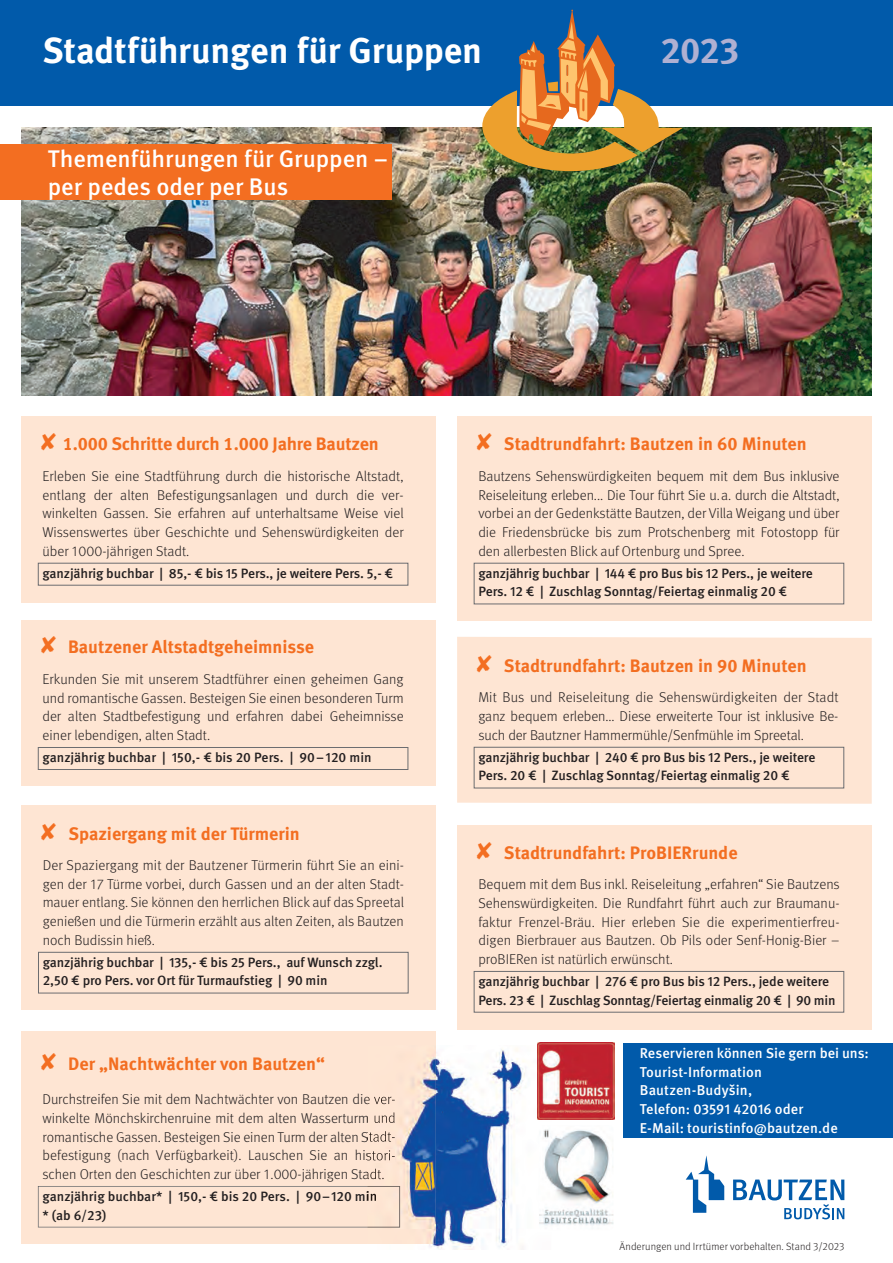
<style>
.page{position:relative;width:893px;height:1263px;background:#fff}
.page>*{position:absolute;margin:0;border:0;box-sizing:border-box;transform-origin:0 0}
.t1{font:700 36px "Meta Pro";letter-spacing:-.01em;color:#fff}
.t2{font:700 36px "Meta Pro";color:#afb0d2}
.t3{font:500 24px/28.5px "Meta Pro";letter-spacing:-.005em;color:#fff}
.t4{font:700 18px "Meta Pro";color:#f36e21}
.t5{font:300 14.25px/18.8px "Meta Pro";color:#231f20;text-align:justify}
.t6{font:500 14.25px/18.8px "Meta Pro";letter-spacing:.005em;color:#fff}
.t7{font:500 13.5px/18.8px "Meta Pro";letter-spacing:-.01em;color:#231f20}
.t8{font:300 10.5px "Meta Pro";letter-spacing:.005em;color:#231f20}
</style>
<div class="page">
<img style="left:21px;top:128px;width:851px;height:267px">
<div style="left:0;top:145px;width:392px;height:55px;background:#f36e21"></div>
<div style="left:0;top:0;width:893px;height:106px;background:#015aaa"></div>
<div style="left:21px;top:417px;width:415px;height:186px;background:#fee5d3"></div>
<div style="left:38px;top:563px;width:370px;height:22px;border:1px solid #6c6d70"></div>
<div style="left:21px;top:620px;width:415px;height:166px;background:#fee5d3"></div>
<div style="left:38px;top:747px;width:370px;height:23px;border:1px solid #6c6d70"></div>
<div style="left:21px;top:1031px;width:415px;height:213px;background:#fee5d3"></div>
<svg style="left:38px;top:1186px;width:329px;height:41px"></svg>
<div style="left:457px;top:417px;width:415px;height:204px;background:#fee5d3"></div>
<div style="left:474px;top:563px;width:370px;height:41px;border:1px solid #6c6d70"></div>
<div style="left:21px;top:806px;width:415px;height:204px;background:#fee5d3"></div>
<div style="left:38px;top:952px;width:371px;height:41px;border:1px solid #6c6d70"></div>
<div style="left:457px;top:637px;width:415px;height:167px;background:#fee5d3"></div>
<div style="left:474px;top:747px;width:370px;height:41px;border:1px solid #6c6d70"></div>
<div style="left:457px;top:825px;width:415px;height:204px;background:#fee5d3"></div>
<div style="left:474px;top:971px;width:370px;height:41px;border:1px solid #6c6d70"></div>
<svg style="left:482px;top:9px;width:201px;height:162px"></svg>
<svg style="left:686px;top:1155px;width:38px;height:58px"></svg>
<svg style="left:733px;top:1179px;width:111px;height:40px"></svg>
<img style="left:429px;top:1045px;width:127px;height:205px">
<img style="left:367px;top:1045px;width:69px;height:199px">
<img style="left:367px;top:1186px;width:33px;height:41px">
<img style="left:367px;top:1093px;width:28px;height:11px">
<img style="left:367px;top:1112px;width:28px;height:11px">
<img style="left:367px;top:1131px;width:28px;height:13px">
<img style="left:367px;top:1149px;width:28px;height:14px">
<img style="left:367px;top:1168px;width:17px;height:14px">
<img style="left:367px;top:1190px;width:9px;height:14px">
<img style="left:538px;top:1043px;width:76px;height:76px">
<img style="left:539px;top:1125px;width:74px;height:105px">
<div style="left:623px;top:1043px;width:270px;height:94px;background:#015aaa"></div>
<h1 class="t1" style="left:43px;top:23px;width:441px">Stadtführungen für Gruppen</h1>
<h1 class="t2" style="left:660px;top:23px;width:80px">2023</h1>
<h2 class="t3" style="left:48px;top:143px;width:342px">Themenführungen für Gruppen – per pedes oder per Bus</h2>
<p class="t4" style="left:40px;top:430px;width:340px">✘ 1.000 Schritte durch 1.000 Jahre Bautzen</p>
<p class="t5" style="left:43px;top:466px;width:363px">Erleben Sie eine Stadtführung durch die historische Altstadt, entlang der alten Befestigungsanlagen und durch die ver&shy;winkelten Gassen. Sie erfahren auf unterhaltsame Weise viel Wissenswertes über Geschichte und Sehenswürdigkeiten der über 1000-jährigen Stadt.</p>
<p class="t7" style="left:43px;top:563px;width:352px">ganzjährig buchbar | 85,- € bis 15 Pers., je weitere Pers. 5,- €</p>
<p class="t4" style="left:40px;top:633px;width:275px">✘ Bautzener Altstadtgeheimnisse</p>
<p class="t5" style="left:43px;top:669px;width:363px">Erkunden Sie mit unserem Stadtführer einen geheimen Gang und romantische Gassen. Besteigen Sie einen besonderen Turm der alten Stadtbefestigung und erfahren dabei Geheimnisse einer lebendigen, alten Stadt.</p>
<p class="t7" style="left:43px;top:747px;width:331px">ganzjährig buchbar | 150,- € bis 20 Pers. | 90–120 min</p>
<p class="t4" style="left:41px;top:819px;width:261px">✘ Spaziergang mit der Türmerin</p>
<p class="t5" style="left:43px;top:855px;width:363px">Der Spaziergang mit der Bautzener Türmerin führt Sie an eini&shy;gen der 17 Türme vorbei, durch Gassen und an der alten Stadt&shy;mauer entlang. Sie können den herrlichen Blick auf das Spreetal genießen und die Türmerin erzählt aus alten Zeiten, als Bautzen noch Budissin hieß.</p>
<p class="t7" style="left:43px;top:952px;width:341px">ganzjährig buchbar | 135,- € bis 25 Pers., auf Wunsch zzgl.<br>2,50 € pro Pers. vor Ort für Turmaufstieg | 90 min</p>
<p class="t4" style="left:40px;top:1049px;width:286px">✘ Der „Nachtwächter von Bautzen“</p>
<p class="t5" style="left:43px;top:1089px;width:355px">Durchstreifen Sie mit dem Nachtwächter von Bautzen die ver&shy;winkelte Mönchskirchenruine mit dem alten Wasserturm und romantische Gassen. Besteigen Sie einen Turm der alten Stadt&shy;befestigung (nach Verfügbarkeit). Lauschen Sie an histori&shy;schen Orten den Geschichten zur über 1.000-jährigen Stadt.</p>
<p class="t7" style="left:43px;top:1186px;width:336px">ganzjährig buchbar* | 150,- € bis 20 Pers. | 90–120 min * (ab 6/23)</p>
<p class="t4" style="left:476px;top:430px;width:332px">✘ Stadtrundfahrt: Bautzen in 60 Minuten</p>
<p class="t5" style="left:478px;top:466px;width:363px">Bautzens Sehenswürdigkeiten bequem mit dem Bus inklusive Reiseleitung erleben... Die Tour führt Sie u. a. durch die Altstadt, vorbei an der Gedenkstätte Bautzen, der Villa Weigang und über die Friedensbrücke bis zum Protschenberg mit Fotostopp für den allerbesten Blick auf Ortenburg und Spree.</p>
<p class="t7" style="left:478px;top:563px;width:336px">ganzjährig buchbar | 144 € pro Bus bis 12 Pers., je weitere<br>Pers. 12 € | Zuschlag Sonntag/Feiertag einmalig 20 €</p>
<p class="t4" style="left:476px;top:652px;width:332px">✘ Stadtrundfahrt: Bautzen in 90 Minuten</p>
<p class="t5" style="left:478px;top:687px;width:362px">Mit Bus und Reiseleitung die Sehenswürdigkeiten der Stadt ganz bequem erleben... Diese erweiterte Tour ist inklusive Be&shy;such der Bautzner Hammermühle/Senfmühle im Spreetal.</p>
<p class="t7" style="left:478px;top:747px;width:339px">ganzjährig buchbar | 240 € pro Bus bis 12 Pers., je weitere<br>Pers. 20 € | Zuschlag Sonntag/Feiertag einmalig 20 €</p>
<p class="t4" style="left:476px;top:838px;width:263px">✘ Stadtrundfahrt: ProBIERrunde</p>
<p class="t5" style="left:478px;top:874px;width:363px">Bequem mit dem Bus inkl. Reiseleitung „erfahren“ Sie Bautzens Sehenswürdigkeiten. Die Rundfahrt führt auch zur Braumanu&shy;faktur Frenzel-Bräu. Hier erleben Sie die experimentierfreu&shy;digen Bierbrauer aus Bautzen. Ob Pils oder Senf-Honig-Bier – proBIERen ist natürlich erwünscht.</p>
<p class="t7" style="left:478px;top:971px;width:359px">ganzjährig buchbar | 276 € pro Bus bis 12 Pers., jede weitere<br>Pers. 23 € | Zuschlag Sonntag/Feiertag einmalig 20 € | 90 min</p>
<p class="t6" style="left:640px;top:1043px;width:230px">Reservieren können Sie gern bei uns:<br>Tourist-Information<br>Bautzen-Budyšin,<br>Telefon: 03591 42016 oder<br>E-Mail: touristinfo@bautzen.de</p>
<p class="t8" style="left:620px;top:1238px;width:227px">Änderungen und Irrtümer vorbehalten. Stand 3/2023</p>
</div>
